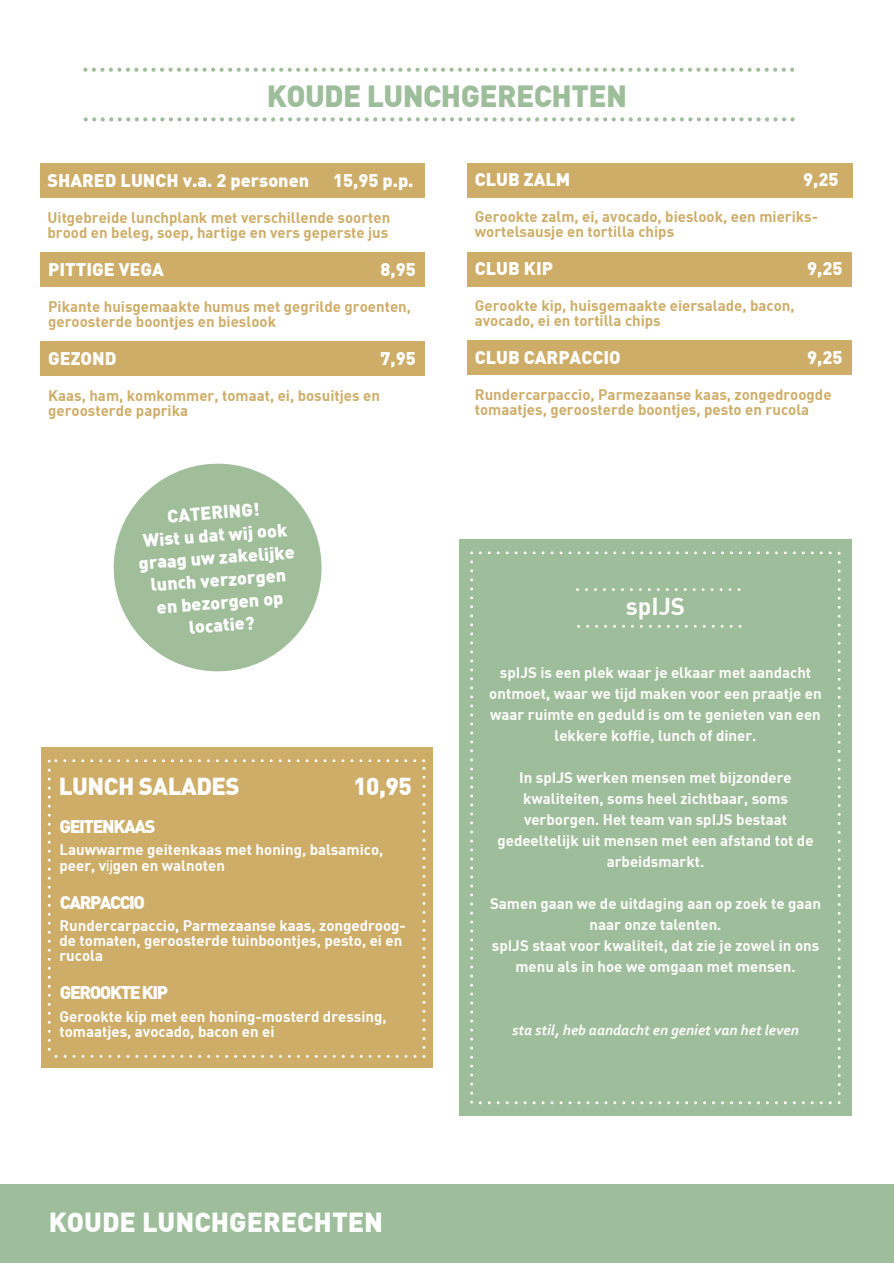
<style>
.page{position:relative;width:894px;height:1263px;background:#fff}
.page>*{position:absolute;margin:0;border:0;box-sizing:border-box;transform-origin:0 0}
.t1{font:900 30px "DIN";letter-spacing:-.02em;color:#9ebe9b}
.t2{font:900 27px "DIN";color:#fff}
.t3{font:900 24px "DIN";letter-spacing:-.02em;color:#fff}
.t4{font:24px "DIN Bold";color:#fefdfb}
.t5{font:900 18px/22.5px "DIN";color:#fff;text-align:center}
.t6{font:900 18px "DIN";letter-spacing:-.08em;color:#fff}
.t7{font:15px/15px "DIN Bold";color:#cead68}
.t8{font:15px/21px "DIN Bold";color:#fefdfb;text-align:center}
.t9{font:15px/15px "DIN Bold";color:#fff}
.t10{font:italic 700 15px "Corbel";color:#fefdfb}
.s1{font-family:"Arial"}
</style>
<div class="page">
<svg style="left:86px;top:117px;width:708px;height:5px"></svg>
<svg style="left:85px;top:68px;width:710px;height:4px"></svg>
<div style="left:41px;top:253px;width:384px;height:34px;background:#cead68"></div>
<div style="left:41px;top:342px;width:384px;height:34px;background:#cead68"></div>
<div style="left:40px;top:163px;width:384px;height:34px;background:#cead68"></div>
<div style="left:467px;top:163px;width:384px;height:34px;background:#cead68"></div>
<div style="left:467px;top:252px;width:384px;height:34px;background:#cead68"></div>
<div style="left:467px;top:341px;width:384px;height:34px;background:#cead68"></div>
<div style="left:0;top:1184px;width:893px;height:79px;background:#9ebe9b"></div>
<div style="left:41px;top:747px;width:391px;height:320px;background:#cead68"></div>
<svg style="left:48px;top:759px;width:377px;height:299px"></svg>
<div style="left:458px;top:540px;width:393px;height:576px;background:#9ebe9b"></div>
<svg style="left:837px;top:553px;width:3px;height:551px"></svg>
<svg style="left:470px;top:551px;width:359px;height:553px"></svg>
<svg style="left:113px;top:463px;width:209px;height:209px;fill:#a0be9a"></svg>
<h1 class="t1" style="left:267px;top:85px;width:361px">KOUDE LUNCHGERECHTEN</h1>
<p class="t5" style="left:47px;top:171px;width:263px">SHARED LUNCH v.a. 2 personen</p>
<p class="t5" style="left:333px;top:171px;width:82px">15,95 p.p.</p>
<p class="t7" style="left:47px;top:209px;width:344px">Uitgebreide lunchplank met verschillende soorten brood en beleg, soep, hartige en vers geperste jus</p>
<p class="t5" style="left:48px;top:260px;width:117px">PITTIGE VEGA</p>
<p class="t5" style="left:380px;top:260px;width:37px">8,95</p>
<p class="t7" style="left:48px;top:298px;width:364px">Pikante huisgemaakte humus met gegrilde groenten, geroosterde boontjes en bieslook</p>
<p class="t5" style="left:48px;top:349px;width:70px">GEZOND</p>
<p class="t5" style="left:380px;top:349px;width:37px">7,95</p>
<p class="t7" style="left:48px;top:387px;width:333px">Kaas, ham, komkommer, tomaat, ei, bosuitjes en geroosterde paprika</p>
<p class="t5" style="left:135px;top:508px;width:158px;rotate:-4deg">CATERING!<br>Wist u dat wij ook graag uw zakelijke lunch verzorgen en bezorgen op locatie?</p>
<h3 class="t3" style="left:59px;top:778px;width:182px">LUNCH SALADES</h3>
<h3 class="t3" style="left:353px;top:778px;width:60px">10,95</h3>
<p class="t6" style="left:60px;top:819px;width:97px">GEITENKAAS</p>
<p class="t9" style="left:59px;top:841px;width:325px;line-height:15.5px">Lauwwarme geitenkaas met honing, balsamico, peer, v<span class="s1">ĳ</span>gen en walnoten</p>
<p class="t6" style="left:60px;top:895px;width:87px">CARPACCIO</p>
<p class="t9" style="left:59px;top:918px;width:348px">Rundercarpaccio, Parmezaanse kaas, zongedroog&shy;de tomaten, geroosterde tuinboontjes, pesto, ei en rucola</p>
<p class="t6" style="left:60px;top:986px;width:110px">GEROOKTEKIP</p>
<p class="t9" style="left:59px;top:1008px;width:328px">Gerookte kip met een honing-mosterd dressing, tomaatjes, avocado, bacon en ei</p>
<p class="t5" style="left:474px;top:170px;width:97px">CLUB ZALM</p>
<p class="t5" style="left:802px;top:170px;width:37px">9,25</p>
<p class="t7" style="left:474px;top:208px;width:344px">Gerookte zalm, ei, avocado, bieslook, een mieriks&shy;wortelsausje en tortilla chips</p>
<p class="t5" style="left:474px;top:259px;width:80px">CLUB KIP</p>
<p class="t5" style="left:806px;top:259px;width:37px">9,25</p>
<p class="t7" style="left:474px;top:297px;width:321px">Gerookte kip, huisgemaakte eiersalade, bacon, avocado, ei en tortilla chips</p>
<p class="t5" style="left:474px;top:348px;width:147px">CLUB CARPACCIO</p>
<p class="t5" style="left:806px;top:348px;width:37px">9,25</p>
<p class="t7" style="left:474px;top:386px;width:358px">Rundercarpaccio, Parmezaanse kaas, zongedroogde tomaatjes, geroosterde boontjes, pesto en rucola</p>
<h3 class="t4" style="left:625px;top:590px;width:61px">spIJS</h3>
<p class="t8" style="left:489px;top:661px;width:334px">spIJS is een plek waar je elkaar met aandacht ontmoet, waar we tijd maken voor een praatje en waar ruimte en geduld is om te genieten van een lekkere koffie, lunch of diner.</p>
<p class="t8" style="left:497px;top:766px;width:317px">In spIJS werken mensen met bijzondere kwaliteiten, soms heel zichtbaar, soms verborgen. Het team van spIJS bestaat gedeeltelijk uit mensen met een afstand tot de arbeidsmarkt.</p>
<p class="t8" style="left:490px;top:892px;width:332px">Samen gaan we de uitdaging aan op zoek te gaan naar onze talenten.<br>spIJS staat voor kwaliteit, dat zie je zowel in ons menu als in hoe we omgaan met mensen.</p>
<p class="t10" style="left:512px;top:1023px;width:288px">sta stil, heb aandacht en geniet van het leven</p>
<h2 class="t2" style="left:49px;top:1212px;width:336px">KOUDE LUNCHGERECHTEN</h2>
</div>
